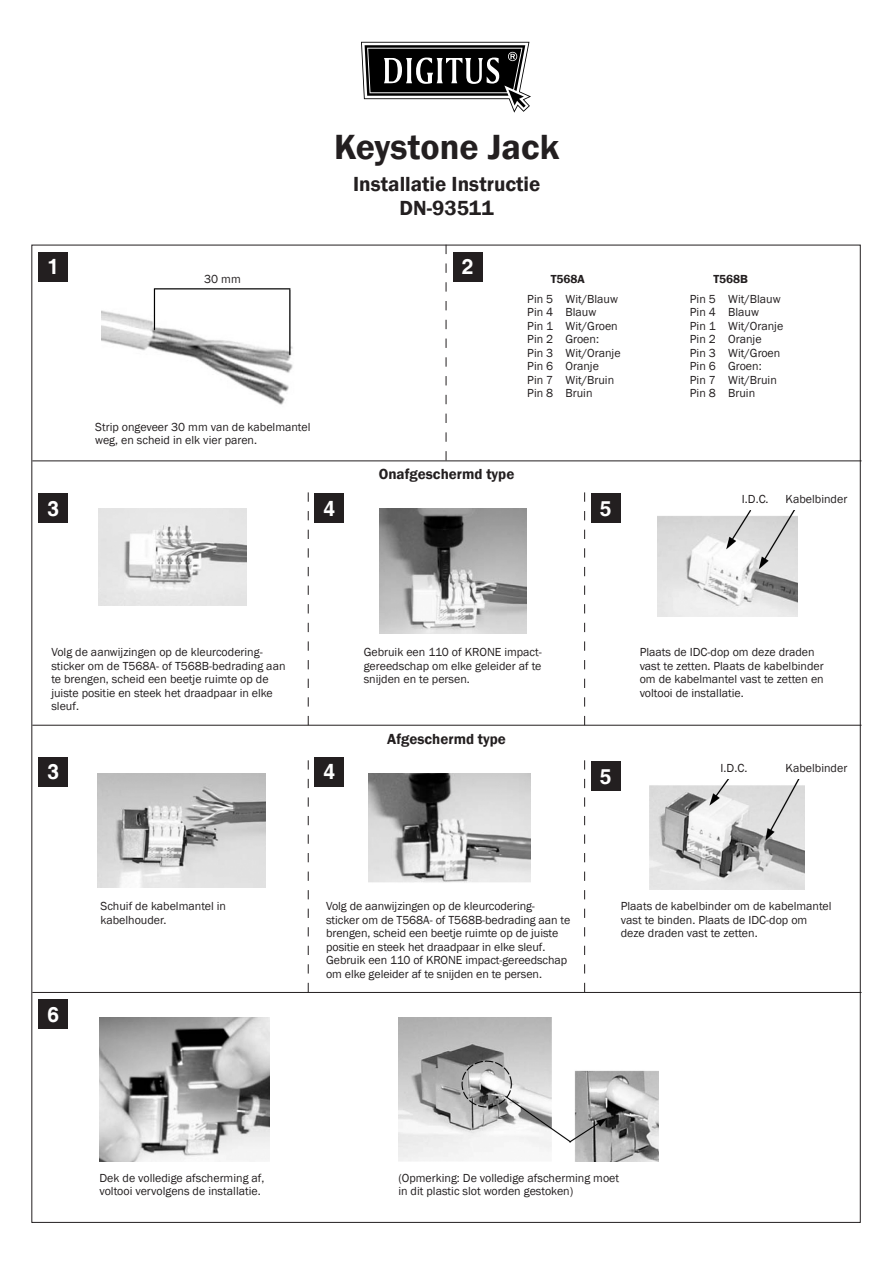
<style>
.page{position:relative;width:893px;height:1263px;background:#fff}
.page>*{position:absolute;margin:0;border:0;box-sizing:border-box;transform-origin:0 0}
.t1{font:600 36px "Franklin Gothic";color:#231f20}
.t2{font:600 21px/24px "Franklin Gothic";color:#231f20;text-align:center}
.t3{font:700 21px "Helvetica";color:#fff}
.t4{font:600 15px "Franklin Gothic";color:#231f20}
.t5{font:12px/13.5px "Franklin Gothic";color:#231f20}
.t6{font:600 12px "Franklin Gothic";color:#231f20}
</style>
<div class="page">
<svg style="left:361px;top:42px;width:170px;height:71px"></svg>
<hr style="left:32px;top:460px;width:829px;height:1px;background:#231f20">
<hr style="left:32px;top:725px;width:829px;height:1px;background:#231f20">
<hr style="left:32px;top:992px;width:829px;height:1px;background:#231f20">
<svg style="left:446px;top:245px;width:1px;height:215px"></svg>
<svg style="left:308px;top:492px;width:1px;height:233px"></svg>
<svg style="left:308px;top:760px;width:1px;height:232px"></svg>
<svg style="left:584px;top:492px;width:1px;height:233px"></svg>
<svg style="left:584px;top:760px;width:1px;height:232px"></svg>
<div style="left:39px;top:252px;width:29px;height:30px;background:#231f20"></div>
<div style="left:39px;top:493px;width:29px;height:30px;background:#231f20"></div>
<div style="left:314px;top:757px;width:30px;height:29px;background:#231f20"></div>
<div style="left:453px;top:252px;width:29px;height:30px;background:#231f20"></div>
<div style="left:314px;top:493px;width:30px;height:30px;background:#231f20"></div>
<div style="left:591px;top:493px;width:30px;height:30px;background:#231f20"></div>
<div style="left:591px;top:761px;width:30px;height:30px;background:#231f20"></div>
<div style="left:39px;top:999px;width:29px;height:30px;background:#231f20"></div>
<div style="left:39px;top:757px;width:29px;height:29px;background:#231f20"></div>
<img style="left:101px;top:288px;width:192px;height:117px">
<img style="left:99px;top:509px;width:147px;height:97px">
<img style="left:380px;top:509px;width:146px;height:124px">
<img style="left:658px;top:511px;width:140px;height:105px">
<img style="left:98px;top:773px;width:167px;height:115px">
<img style="left:369px;top:773px;width:161px;height:110px">
<img style="left:650px;top:779px;width:154px;height:111px">
<img style="left:99px;top:1017px;width:170px;height:144px">
<img style="left:398px;top:1017px;width:260px;height:145px">
<h2 class="t3" style="left:48px;top:254px;width:13px">1</h2>
<h2 class="t3" style="left:48px;top:495px;width:13px">3</h2>
<h1 class="t1" style="left:334px;top:125px;width:227px">Keystone Jack</h1>
<h2 class="t2" style="left:353px;top:173px;width:189px">Installatie Instructie<br>DN-93511</h2>
<p class="t5" style="left:204px;top:272px;width:38px">30 mm</p>
<p class="t5" style="left:95px;top:420px;width:217px">Strip ongeveer 30 mm van de kabelmantel weg, en scheid in elk vier paren.</p>
<h2 class="t3" style="left:462px;top:254px;width:13px">2</h2>
<p class="t6" style="left:551px;top:271px;width:36px">T568A</p>
<p class="t5" style="left:527px;top:292px;width:95px">Pin 5 Wit/Blauw<br>Pin 4 Blauw<br>Pin 1 Wit/Groen<br>Pin 2 Groen:<br>Pin 3 Wit/Oranje<br>Pin 6 Oranje<br>Pin 7 Wit/Bruin<br>Pin 8 Bruin</p>
<p class="t4" style="left:379px;top:465px;width:137px">Onafgeschermd type</p>
<h2 class="t3" style="left:323px;top:495px;width:13px">4</h2>
<h2 class="t3" style="left:600px;top:495px;width:13px">5</h2>
<p class="t6" style="left:713px;top:271px;width:36px">T568B</p>
<p class="t5" style="left:690px;top:292px;width:95px">Pin 5 Wit/Blauw<br>Pin 4 Blauw<br>Pin 1 Wit/Oranje<br>Pin 2 Oranje<br>Pin 3 Wit/Groen<br>Pin 6 Groen:<br>Pin 7 Wit/Bruin<br>Pin 8 Bruin</p>
<p class="t5" style="left:742px;top:493px;width:28px">I.D.C.</p>
<p class="t5" style="left:786px;top:493px;width:63px">Kabelbinder</p>
<p class="t5" style="left:51px;top:646px;width:236px">Volg de aanwijzingen op de kleurcodering&shy;sticker om de T568A- of T568B-bedrading aan te brengen, scheid een beetje ruimte op de juiste positie en steek het draadpaar in elke sleuf.</p>
<p class="t5" style="left:364px;top:646px;width:180px;text-align:justify">Gebruik een 110 of KRONE impact&shy;gereedschap om elke geleider af te snijden en te persen.</p>
<p class="t5" style="left:640px;top:646px;width:186px">Plaats de IDC-dop om deze draden vast te zetten. Plaats de kabelbinder om de kabelmantel vast te zetten en voltooi de installatie.</p>
<p class="t4" style="left:387px;top:730px;width:120px">Afgeschermd type</p>
<h2 class="t3" style="left:48px;top:759px;width:13px">3</h2>
<h2 class="t3" style="left:323px;top:759px;width:13px">4</h2>
<h2 class="t3" style="left:600px;top:763px;width:13px">5</h2>
<p class="t5" style="left:721px;top:762px;width:28px">I.D.C.</p>
<p class="t5" style="left:786px;top:762px;width:63px">Kabelbinder</p>
<h2 class="t3" style="left:48px;top:1001px;width:13px">6</h2>
<p class="t5" style="left:101px;top:900px;width:127px">Schuif de kabelmantel in kabelhouder.</p>
<p class="t5" style="left:326px;top:900px;width:246px">Volg de aanwijzingen op de kleurcodering&shy;sticker om de T568A- of T568B-bedrading aan te brengen, scheid een beetje ruimte op de juiste positie en steek het draadpaar in elke sleuf.<br>Gebruik een 110 of KRONE impact-gereedschap om elke geleider af te snijden en te persen.</p>
<p class="t5" style="left:621px;top:900px;width:212px">Plaats de kabelbinder om de kabelmantel vast te binden. Plaats de IDC-dop om deze draden vast te zetten.</p>
<p class="t5" style="left:100px;top:1171px;width:166px">Dek de volledige afscherming af, voltooi vervolgens de installatie.</p>
<p class="t5" style="left:398px;top:1171px;width:222px">(Opmerking: De volledige afscherming moet in dit plastic slot worden gestoken)</p>
</div>
